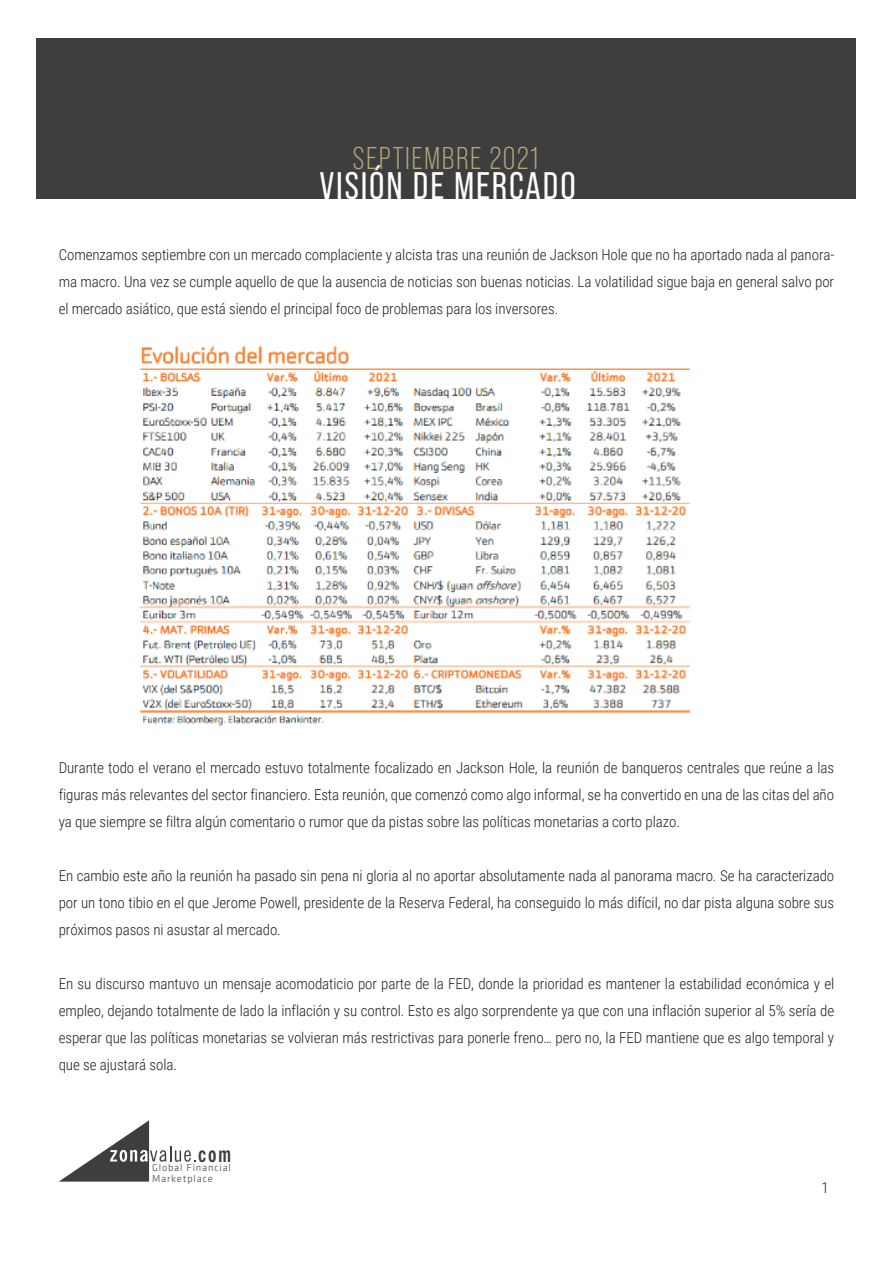
<style>
.page{position:relative;width:893px;height:1263px;background:#fff}
.page>*{position:absolute;margin:0;border:0;box-sizing:border-box;transform-origin:0 0}
.t1{font:38.4px "Bebas Neue Pro";letter-spacing:.05em;color:#fff}
.t2{font:31.5px "Bebas Neue Pro";letter-spacing:.05em;color:#b7a67d}
.t3{font:700 condensed 21.3px "News Gothic BT";color:#3e3e3f;scale:.94 1}
.t4{font:300 15px/27px "Roboto Condensed";letter-spacing:-.005em;color:#231f20;text-align:justify}
.t5{font:300 10.35px/10.2px "Klavika";letter-spacing:.08em;color:#3e3e3f}
</style>
<div class="page">
<div style="left:37px;top:38px;width:819px;height:161px;background:#3e3e3f"></div>
<svg style="left:60px;top:1120px;width:136px;height:61px"></svg>
<img style="left:139px;top:346px;width:552px;height:381px">
<h2 class="t2" style="left:353px;top:140px;width:187px">SEPTIEMBRE 2021</h2>
<h1 class="t1" style="left:319px;top:164px;width:258px">VISIÓN DE MERCADO</h1>
<p class="t4" style="left:59px;top:241px;width:777px">Comenzamos septiembre con un mercado complaciente y alcista tras una reunión de Jackson Hole que no ha aportado nada al panora&shy;ma macro. Una vez se cumple aquello de que la ausencia de noticias son buenas noticias. La volatilidad sigue baja en general salvo por el mercado asiático, que está siendo el principal foco de problemas para los inversores.</p>
<p class="t4" style="left:59px;top:754px;width:777px">Durante todo el verano el mercado estuvo totalmente focalizado en Jackson Hole, la reunión de banqueros centrales que reúne a las figuras más relevantes del sector financiero. Esta reunión, que comenzó como algo informal, se ha convertido en una de las citas del año ya que siempre se filtra algún comentario o rumor que da pistas sobre las políticas monetarias a corto plazo.</p>
<p class="t4" style="left:59px;top:862px;width:777px">En cambio este año la reunión ha pasado sin pena ni gloria al no aportar absolutamente nada al panorama macro. Se ha caracterizado por un tono tibio en el que Jerome Powell, presidente de la Reserva Federal, ha conseguido lo más difícil, no dar pista alguna sobre sus próximos pasos ni asustar al mercado.</p>
<p class="t4" style="left:59px;top:970px;width:777px">En su discurso mantuvo un mensaje acomodaticio por parte de la FED, donde la prioridad es mantener la estabilidad económica y el empleo, dejando totalmente de lado la inflación y su control. Esto es algo sorprendente ya que con una inflación superior al 5% sería de esperar que las políticas monetarias se volvieran más restrictivas para ponerle freno… pero no, la FED mantiene que es algo temporal y que se ajustará sola.</p>
<h3 class="t3" style="left:198px;top:1141px;width:37px">com</h3>
<p class="t5" style="left:152px;top:1163px;width:80px">Global Financial<br>Marketplace</p>
<p class="t4" style="left:822px;top:1174px;width:9px">1</p>
</div>
